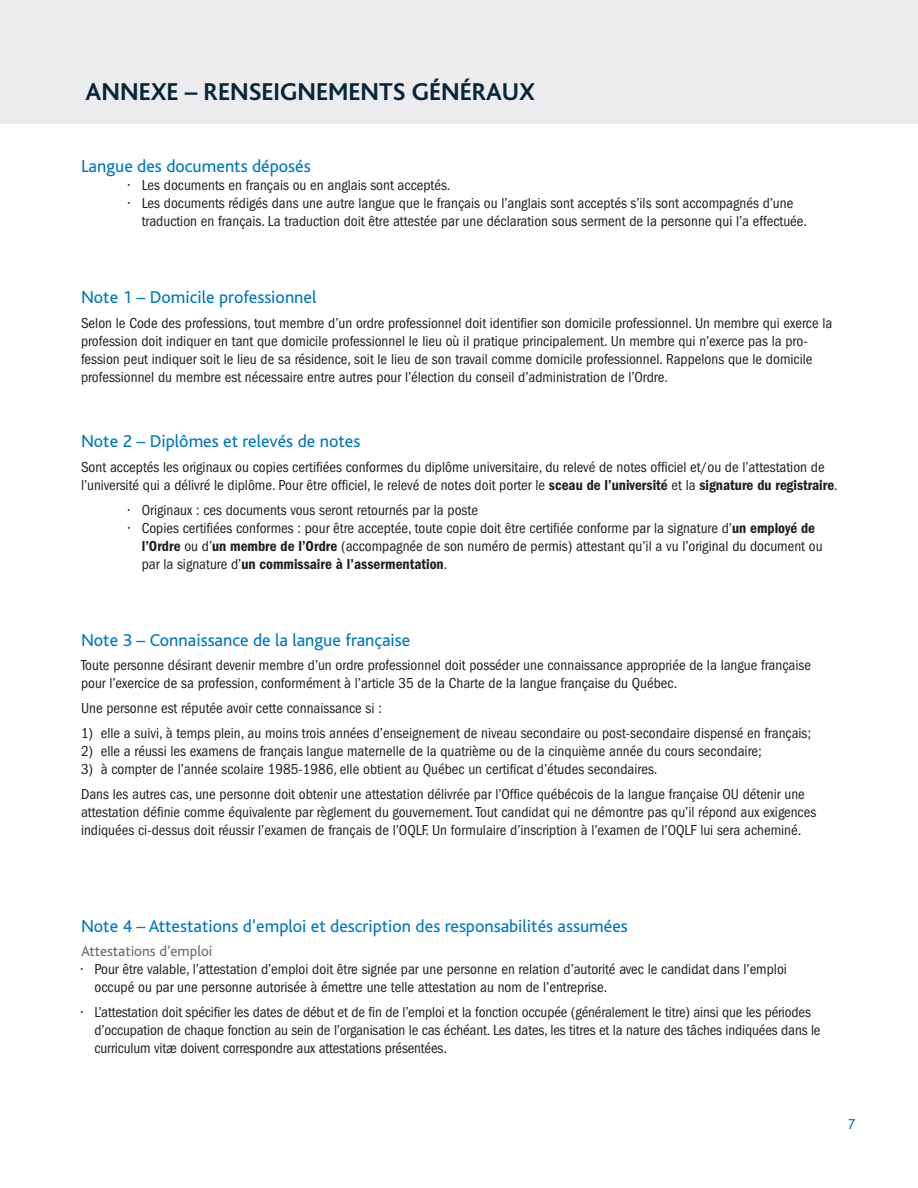
<style>
.page{position:relative;width:918px;height:1188px;background:#fff}
.page>*{position:absolute;margin:0;border:0;box-sizing:border-box;transform-origin:0 0}
.t1{font:700 25.5px "Bliss";color:#052538}
.t2{font:18px "Bliss";color:#0078c0}
.t3{font:condensed 15px/18px "Franklin Gothic";color:#231f20}
.t4{font:15px "Bliss";color:#6c6d70}
.t5{font:15px "Bliss";color:#0078c0}
.s1{font-weight:600}
</style>
<div class="page">
<div style="left:0;top:0;width:918px;height:123px;background:#ececee"></div>
<h1 class="t1" style="left:86px;top:79px;width:451px">ANNEXE – RENSEIGNEMENTS GÉNÉRAUX</h1>
<p class="t2" style="left:81px;top:157px;width:231px">Langue des documents déposés</p>
<p class="t3" style="left:128px;top:176px;width:324px">• Les documents en français ou en anglais sont acceptés.</p>
<p class="t3" style="left:142px;top:194px;width:667px;text-indent:-14px">• Les documents rédigés dans une autre langue que le français ou l’anglais sont acceptés s’ils sont accompagnés d’une traduction en français. La traduction doit être attestée par une déclaration sous serment de la personne qui l’a effectuée.</p>
<p class="t2" style="left:81px;top:288px;width:237px">Note 1 – Domicile professionnel</p>
<p class="t3" style="left:81px;top:314px;width:753px">Selon le Code des professions, tout membre d’un ordre professionnel doit identifier son domicile professionnel. Un membre qui exerce la profession doit indiquer en tant que domicile professionnel le lieu où il pratique principalement. Un membre qui n’exerce pas la pro&shy;fession peut indiquer soit le lieu de sa résidence, soit le lieu de son travail comme domicile professionnel. Rappelons que le domicile professionnel du membre est nécessaire entre autres pour l’élection du conseil d’administration de l’Ordre.</p>
<p class="t2" style="left:81px;top:432px;width:281px">Note 2 – Diplômes et relevés de notes</p>
<p class="t3" style="left:81px;top:458px;width:758px">Sont acceptés les originaux ou copies certifiées conformes du diplôme universitaire, du relevé de notes officiel et/ou de l’attestation de l’université qui a délivré le diplôme. Pour être officiel, le relevé de notes doit porter le <span class="s1">sceau de l’université</span> et la <span class="s1">signature du registraire</span>.</p>
<p class="t3" style="left:128px;top:501px;width:351px">• Originaux : ces documents vous seront retournés par la poste</p>
<p class="t3" style="left:142px;top:519px;width:682px;text-indent:-14px">• Copies certifiées conformes : pour être acceptée, toute copie doit être certifiée conforme par la signature d’<span class="s1">un employé de l’Ordre</span> ou d’<span class="s1">un membre de l’Ordre</span> (accompagnée de son numéro de permis) attestant qu’il a vu l’original du document ou par la signature d’<span class="s1">un commissaire à l’assermentation</span>.</p>
<p class="t2" style="left:81px;top:630px;width:331px">Note 3 – Connaissance de la langue française</p>
<p class="t3" style="left:81px;top:656px;width:732px">Toute personne désirant devenir membre d’un ordre professionnel doit posséder une connaissance appropriée de la langue française pour l’exercice de sa profession, conformément à l’article 35 de la Charte de la langue française du Québec.</p>
<p class="t3" style="left:81px;top:699px;width:302px">Une personne est réputée avoir cette connaissance si :</p>
<p class="t3" style="left:81px;top:724px;width:732px">1) elle a suivi, à temps plein, au moins trois années d’enseignement de niveau secondaire ou post-secondaire dispensé en français;</p>
<p class="t3" style="left:81px;top:742px;width:682px">2) elle a réussi les examens de français langue maternelle de la quatrième ou de la cinquième année du cours secondaire;</p>
<p class="t3" style="left:81px;top:757px;width:725px;line-height:24.8px">3) à compter de l’année scolaire 1985-1986, elle obtient au Québec un certificat d’études secondaires.<br>Dans les autres cas, une personne doit obtenir une attestation délivrée par l’Office québécois de la langue française OU détenir une</p>
<p class="t3" style="left:81px;top:803px;width:737px">attestation définie comme équivalente par règlement du gouvernement. Tout candidat qui ne démontre pas qu’il répond aux exigences indiquées ci-dessus doit réussir l’examen de français de l’OQLF. Un formulaire d’inscription à l’examen de l’OQLF lui sera acheminé.</p>
<p class="t2" style="left:81px;top:916px;width:548px">Note 4 – Attestations d’emploi et description des responsabilités assumées</p>
<p class="t4" style="left:81px;top:944px;width:133px">Attestations d’emploi</p>
<p class="t3" style="left:94px;top:961px;width:694px;text-indent:-14px">• Pour être valable, l’attestation d’emploi doit être signée par une personne en relation d’autorité avec le candidat dans l’emploi occupé ou par une personne autorisée à émettre une telle attestation au nom de l’entreprise.</p>
<p class="t3" style="left:94px;top:1003px;width:728px;text-indent:-14px">• L’attestation doit spécifier les dates de début et de fin de l’emploi et la fonction occupée (généralement le titre) ainsi que les périodes d’occupation de chaque fonction au sein de l’organisation le cas échéant. Les dates, les titres et la nature des tâches indiquées dans le curriculum vitæ doivent correspondre aux attestations présentées.</p>
<p class="t5" style="left:848px;top:1116px;width:9px">7</p>
</div>
